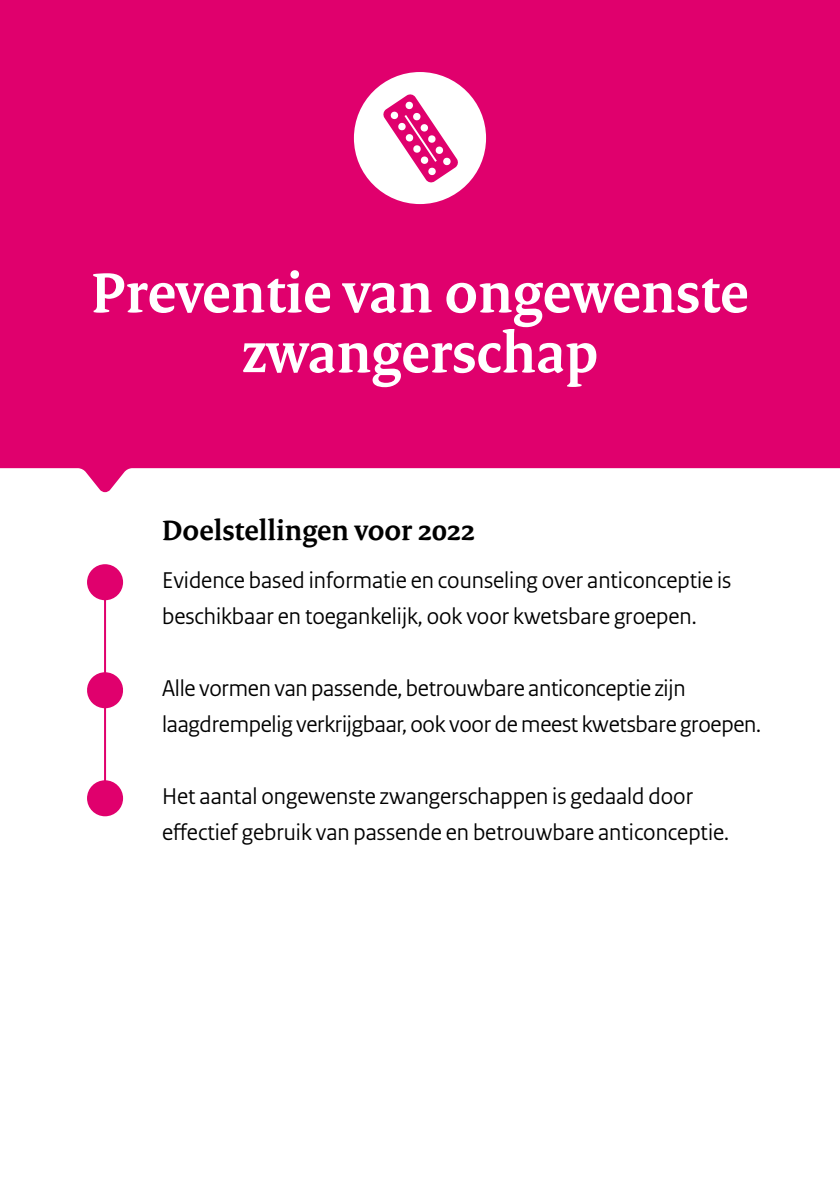
<style>
.page{position:relative;width:840px;height:1191px;background:#fff}
.page>*{position:absolute;margin:0;border:0;box-sizing:border-box;transform-origin:0 0}
.t1{font:700 60px/60px "Rijksoverheid Serif";color:#fff;text-align:center}
.t2{font:700 30px "Rijksoverheid Serif";color:#000}
.Body{font:24px/36px "Rijksoverheid Sans";color:#000}
</style>
<div class="page">
<hr style="left:104px;top:576px;width:2px;height:226px;background:#e0006d">
<div style="left:87px;top:564px;width:36px;height:36px;background:#e0006d;border-radius:50%"></div>
<svg style="left:87px;top:670px;width:36px;height:40px"></svg>
<div style="left:87px;top:780px;width:36px;height:36px;background:#e0006d;border-radius:50%"></div>
<div style="left:0;top:0;width:839px;height:492px;background:#e0006d"></div>
<div style="left:354px;top:72px;width:132px;height:132px;background:#fff;border-radius:50%"></div>
<svg style="left:383px;top:94px;width:75px;height:89px"></svg>
<h4 class="t1" style="left:91px;top:262px;width:658px">Preventie van ongewenste zwangerschap</h4>
<h3 class="t2" style="left:162px;top:512px;width:314px">Doelstellingen voor 2022</h3>
<p class="Body" style="left:162px;top:562px;width:570px">Evidence based informatie en counseling over anticonceptie is beschikbaar en toegankelijk, ook voor kwetsbare groepen.</p>
<p class="Body" style="left:162px;top:670px;width:600px">Alle vormen van passende, betrouwbare anticonceptie zijn laagdrempelig verkrijgbaar, ook voor de meest kwetsbare groepen.</p>
<p class="Body" style="left:162px;top:778px;width:568px">Het aantal ongewenste zwangerschappen is gedaald door effectief gebruik van passende en betrouwbare anticonceptie.</p>
</div>
